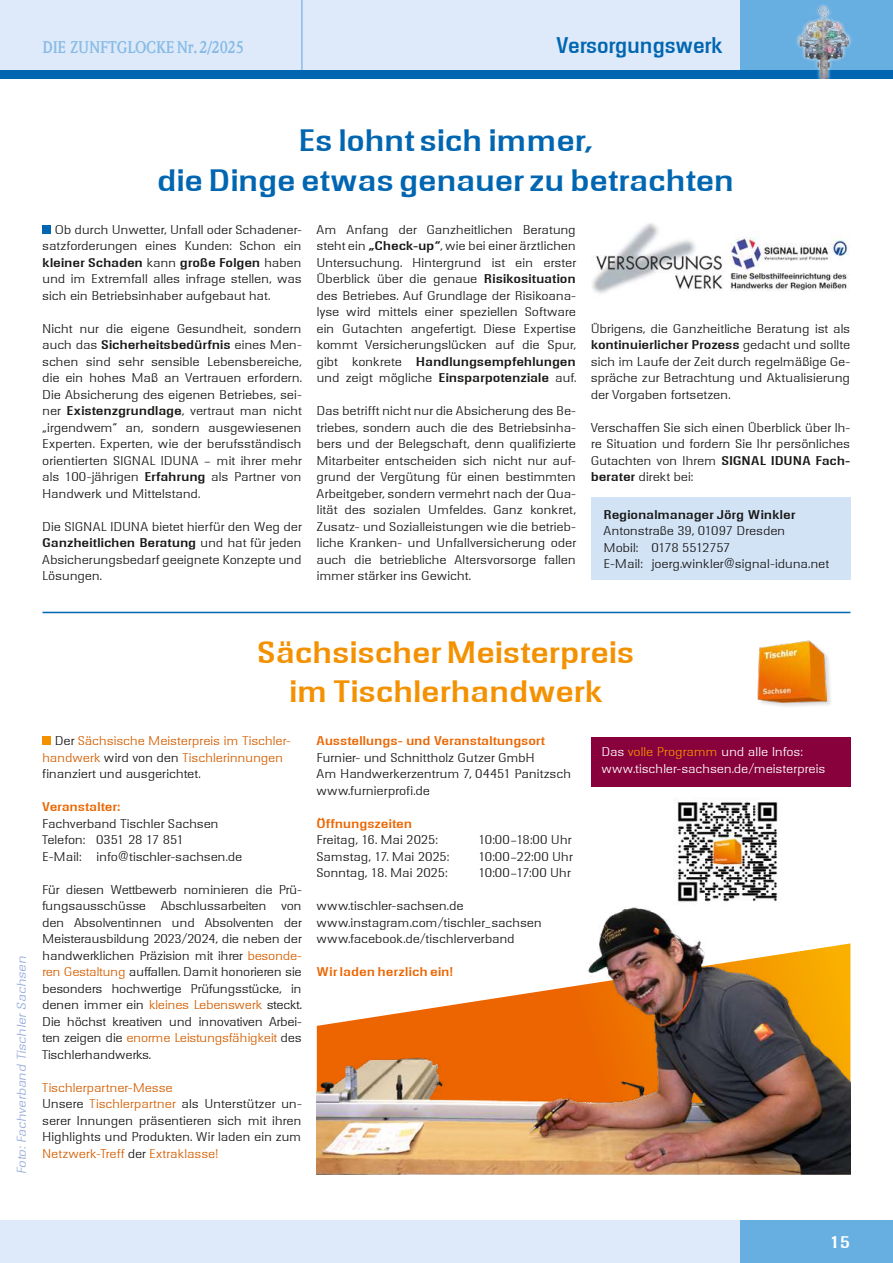
<style>
.page{position:relative;width:893px;height:1263px;background:#fff}
.page>*{position:absolute;margin:0;border:0;box-sizing:border-box;transform-origin:0 0}
.t1{font:700 33px/39.6px "Walter Becker";letter-spacing:-.01em;color:#0066b1;text-align:center}
.t2{font:700 33px/39.6px "Walter Becker";letter-spacing:-.01em;color:#f39100;text-align:center}
.t3{font:700 24.15px "Walter Becker";letter-spacing:-.015em;color:#0066b1;scale:.87 1}
.t4{font:700 18px "Walter Becker";color:#fff}
.t5{font:700 17.25px "Weidemann IT Cby BT";letter-spacing:-.015em;color:#87bbe6;scale:.87 1}
.t6{font:300 13.5px/16.5px "Walter Becker";letter-spacing:-.01em;color:#181716;text-align:justify}
.t7{font:300 13.5px/16.5px "Walter Becker";letter-spacing:-.01em;color:#d55e00}
.t8{font:700 13.5px "Walter Becker";color:#ec6500}
.t9{font:300 13.5px/16.5px "Walter Becker";letter-spacing:-.01em;color:#fff}
.t10{font:italic 300 13.5px "Walter Becker";color:#98adda;scale:1.05 1}
.t11{font:700 13.5px "Walter Becker";letter-spacing:-.005em;color:#181716}
.s1{font-weight:700}
.s2{color:#181716}
.s3{color:#d55e00}
.s4{color:#f39100}
</style>
<div class="page">
<div style="left:0;top:0;width:893px;height:72px;background:#deeaf9"></div>
<div style="left:0;top:1220px;width:893px;height:43px;background:#deeaf9"></div>
<hr style="left:301px;top:0;width:2px;height:71px;background:#87bbe6">
<hr style="left:43px;top:612px;width:807px;height:1px;background:#0066b1">
<img style="left:592px;top:223px;width:257px;height:71px">
<div style="left:43px;top:225px;width:8px;height:9px;background:#0066b1"></div>
<div style="left:591px;top:498px;width:259px;height:82px;background:#d3e3f6"></div>
<div style="left:43px;top:737px;width:8px;height:8px;background:#f39100"></div>
<img style="left:674px;top:800px;width:104px;height:95px">
<div style="left:740px;top:0;width:153px;height:71px;background:#67aee1"></div>
<div style="left:0;top:70px;width:893px;height:9px;background:#0066b1"></div>
<svg style="left:796px;top:4px;width:56px;height:43px"></svg>
<img style="left:799px;top:6px;width:49px;height:73px">
<div style="left:740px;top:1220px;width:153px;height:43px;background:#67aee1"></div>
<div style="left:757px;top:641px;width:75px;height:67px;background:#181716;opacity:.15"></div>
<img style="left:757px;top:640px;width:70px;height:62px">
<div style="left:591px;top:737px;width:259px;height:49px;background:#88003c"></div>
<img style="left:317px;top:895px;width:533px;height:279px">
<p class="t5" style="left:43px;top:36px;width:233px">DIE ZUNFTGLOCKE Nr. 2/2025</p>
<h2 class="t3" style="left:557px;top:32px;width:193px">Versorgungswerk</h2>
<h1 class="t1" style="left:158px;top:120px;width:579px">Es lohnt sich immer,<br>die Dinge etwas genauer zu betrachten</h1>
<p class="t6" style="left:43px;top:221px;width:261px;text-indent:13px">Ob durch Unwetter, Unfall oder Schadener&shy;satzforderungen eines Kunden: Schon ein <span class="s1">kleiner Schaden</span> kann <span class="s1">große Folgen</span> haben und im Extremfall alles infrage stellen, was sich ein Betriebsinhaber aufgebaut hat.</p>
<p class="t6" style="left:43px;top:320px;width:261px">Nicht nur die eigene Gesundheit, sondern auch das <span class="s1">Sicherheitsbedürfnis</span> eines Men&shy;schen sind sehr sensible Lebensbereiche, die ein hohes Maß an Vertrauen erfordern.<br>Die Absicherung des eigenen Betriebes, sei&shy;ner <span class="s1">Existenzgrundlage</span>, vertraut man nicht „irgendwem“ an, sondern ausgewiesenen Experten. Experten, wie der berufsständisch orientierten SIGNAL IDUNA – mit ihrer mehr als 100-jährigen <span class="s1">Erfahrung</span> als Partner von Handwerk und Mittelstand.</p>
<p class="t6" style="left:43px;top:518px;width:261px">Die SIGNAL IDUNA bietet hierfür den Weg der <span class="s1">Ganzheitlichen Beratung</span> und hat für jeden Absicherungsbedarf geeignete Konzepte und Lösungen.</p>
<p class="t6" style="left:317px;top:221px;width:261px">Am Anfang der Ganzheitlichen Beratung steht ein <span class="s1">„Check-up“</span>, wie bei einer ärztlichen Untersuchung. Hintergrund ist ein erster Überblick über die genaue <span class="s1">Risikosituation </span>des Betriebes. Auf Grundlage der Risikoana&shy;lyse wird mittels einer speziellen Software ein Gutachten angefertigt. Diese Expertise kommt Versicherungslücken auf die Spur, gibt konkrete <span class="s1">Handlungsempfehlungen </span>und zeigt mögliche <span class="s1">Einsparpotenziale</span> auf.</p>
<p class="t6" style="left:317px;top:402px;width:261px">Das betrifft nicht nur die Absicherung des Be&shy;triebes, sondern auch die des Betriebsinha&shy;bers und der Belegschaft, denn qualifizierte Mitarbeiter entscheiden sich nicht nur auf&shy;grund der Vergütung für einen bestimmten Arbeitgeber, sondern vermehrt nach der Qua&shy;lität des sozialen Umfeldes. Ganz konkret, Zusatz- und Sozialleistungen wie die betrieb&shy;liche Kranken- und Unfallversicherung oder auch die betriebliche Altersvorsorge fallen immer stärker ins Gewicht.</p>
<p class="t6" style="left:591px;top:320px;width:261px">Übrigens, die Ganzheitliche Beratung ist als <span class="s1">kontinuierlicher Prozess</span> gedacht und sollte sich im Laufe der Zeit durch regelmäßige Ge&shy;spräche zur Betrachtung und Aktualisierung der Vorgaben fortsetzen.</p>
<p class="t6" style="left:591px;top:419px;width:261px">Verschaffen Sie sich einen Überblick über Ih&shy;re Situation und fordern Sie Ihr persönliches Gutachten von Ihrem <span class="s1">SIGNAL IDUNA Fach&shy;berater</span> direkt bei:</p>
<p class="t11" style="left:604px;top:507px;width:193px">Regionalmanager Jörg Winkler</p>
<p class="t6" style="left:604px;top:522px;width:227px;text-align:left">Antonstraße 39, 01097 Dresden<br>Mobil: 0178 5512757<br>E-Mail: joerg.winkler@signal-iduna.net</p>
<p class="t10" style="left:14px;top:1174px;width:209px;rotate:-90deg">Foto: Fachverband Tischler Sachsen</p>
<h1 class="t2" style="left:258px;top:632px;width:379px">Sächsischer Meisterpreis im Tischlerhandwerk</h1>
<p class="t7" style="left:43px;top:732px;width:250px;text-indent:13px"><span class="s2">Der</span> Sächsische Meisterpreis im Tischler&shy;handwerk <span class="s2">wird von den</span> Tischlerinnungen <span class="s2">finanziert und ausgerichtet.</span></p>
<p class="t8" style="left:43px;top:799px;width:79px">Veranstalter:</p>
<p class="t6" style="left:43px;top:815px;width:201px;text-align:left">Fachverband Tischler Sachsen<br>Telefon: 0351 28 17 851<br>E-Mail: info@tischler-sachsen.de</p>
<p class="t6" style="left:43px;top:881px;width:261px">Für diesen Wettbewerb nominieren die Prü&shy;fungsausschüsse Abschlussarbeiten von den Absolventinnen und Absolventen der Meisterausbildung 2023/2024, die neben der handwerklichen Präzision mit ihrer <span class="s3">besonde&shy;ren Gestaltung</span> auffallen. Damit honorieren sie besonders hochwertige Prüfungsstücke, in denen immer ein <span class="s3">kleines Lebenswerk</span> steckt.<br>Die höchst kreativen und innovativen Arbei&shy;ten zeigen die <span class="s3">enorme Leistungsfähigkeit</span> des Tischlerhandwerks.</p>
<p class="t6" style="left:43px;top:1079px;width:261px;text-align:left"><span class="s3">Tischlerpartner-Messe<br></span>Unsere <span class="s3">Tischlerpartner</span> als Unterstützer un&shy;serer Innungen präsentieren sich mit ihren Highlights und Produkten. Wir laden ein zum <span class="s3">Netzwerk-Treff</span> der <span class="s3">Extraklasse!</span></p>
<p class="t8" style="left:317px;top:733px;width:230px">Ausstellungs- und Veranstaltungsort</p>
<p class="t6" style="left:317px;top:749px;width:256px;text-align:left">Furnier- und Schnittholz Gutzer GmbH<br>Am Handwerkerzentrum 7, 04451 Panitzsch www.furnierprofi.de</p>
<p class="t8" style="left:317px;top:816px;width:97px">Öffnungszeiten</p>
<p class="t6" style="left:317px;top:831px;width:123px">Freitag, 16. Mai 2025:</p>
<p class="t6" style="left:479px;top:831px;width:94px">10:00–18:00 Uhr</p>
<p class="t6" style="left:317px;top:848px;width:134px">Samstag, 17. Mai 2025:</p>
<p class="t6" style="left:479px;top:848px;width:96px">10:00–22:00 Uhr</p>
<p class="t6" style="left:317px;top:864px;width:132px">Sonntag, 18. Mai 2025:</p>
<p class="t6" style="left:479px;top:864px;width:94px">10:00–17:00 Uhr</p>
<p class="t6" style="left:317px;top:897px;width:227px;text-align:left">www.tischler-sachsen.de www.instagram.com/tischler_sachsen www.facebook.de/tischlerverband</p>
<p class="t8" style="left:317px;top:964px;width:138px">Wir laden herzlich ein!</p>
<p class="t9" style="left:602px;top:744px;width:225px">Das <span class="s4">volle Programm</span> und alle Infos: www.tischler-sachsen.de/meisterpreis</p>
<h3 class="t4" style="left:830px;top:1232px;width:21px">15</h3>
</div>
